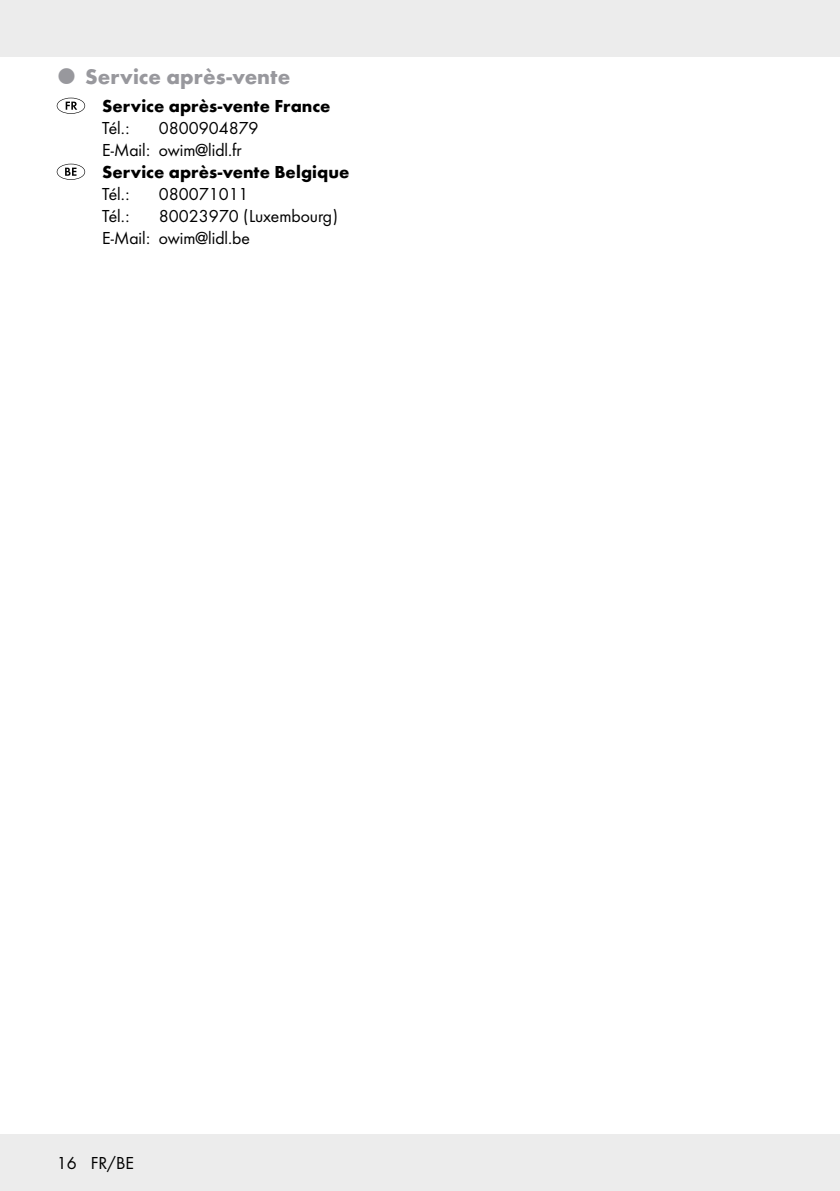
<style>
.page{position:relative;width:840px;height:1191px;background:#fff}
.page>*{position:absolute;margin:0;border:0;box-sizing:border-box;transform-origin:0 0}
.t1{font:700 22px "Futura";color:#98989d}
.t2{font:18px/22px "Futura Boo";color:#000}
.t3{font:700 18px "Futura";color:#000}
</style>
<div class="page">
<div style="left:0;top:0;width:839px;height:57px;background:#ececec"></div>
<div style="left:0;top:1134px;width:839px;height:57px;background:#ececec"></div>
<svg style="left:57px;top:98px;width:28px;height:16px"></svg>
<svg style="left:57px;top:164px;width:28px;height:16px"></svg>
<p class="t1" style="left:85px;top:61px;width:206px">Service après-vente</p>
<p class="t3" style="left:102px;top:93px;width:230px">Service après-vente France</p>
<p class="t2" style="left:102px;top:116px;width:29px">Tél.:</p>
<p class="t2" style="left:102px;top:116px;width:158px;text-indent:57px">0800904879<br>E-Mail: owim@lidl.fr</p>
<p class="t3" style="left:102px;top:159px;width:248px">Service après-vente Belgique</p>
<p class="t2" style="left:102px;top:182px;width:29px">Tél.:</p>
<p class="t2" style="left:159px;top:182px;width:91px">080071011</p>
<p class="t2" style="left:102px;top:204px;width:29px">Tél.:</p>
<p class="t2" style="left:102px;top:204px;width:237px;text-indent:57px">80023970 (Luxembourg)<br>E-Mail: owim@lidl.be</p>
<p class="t2" style="left:57px;top:1151px;width:79px">16 FR/BE</p>
</div>
